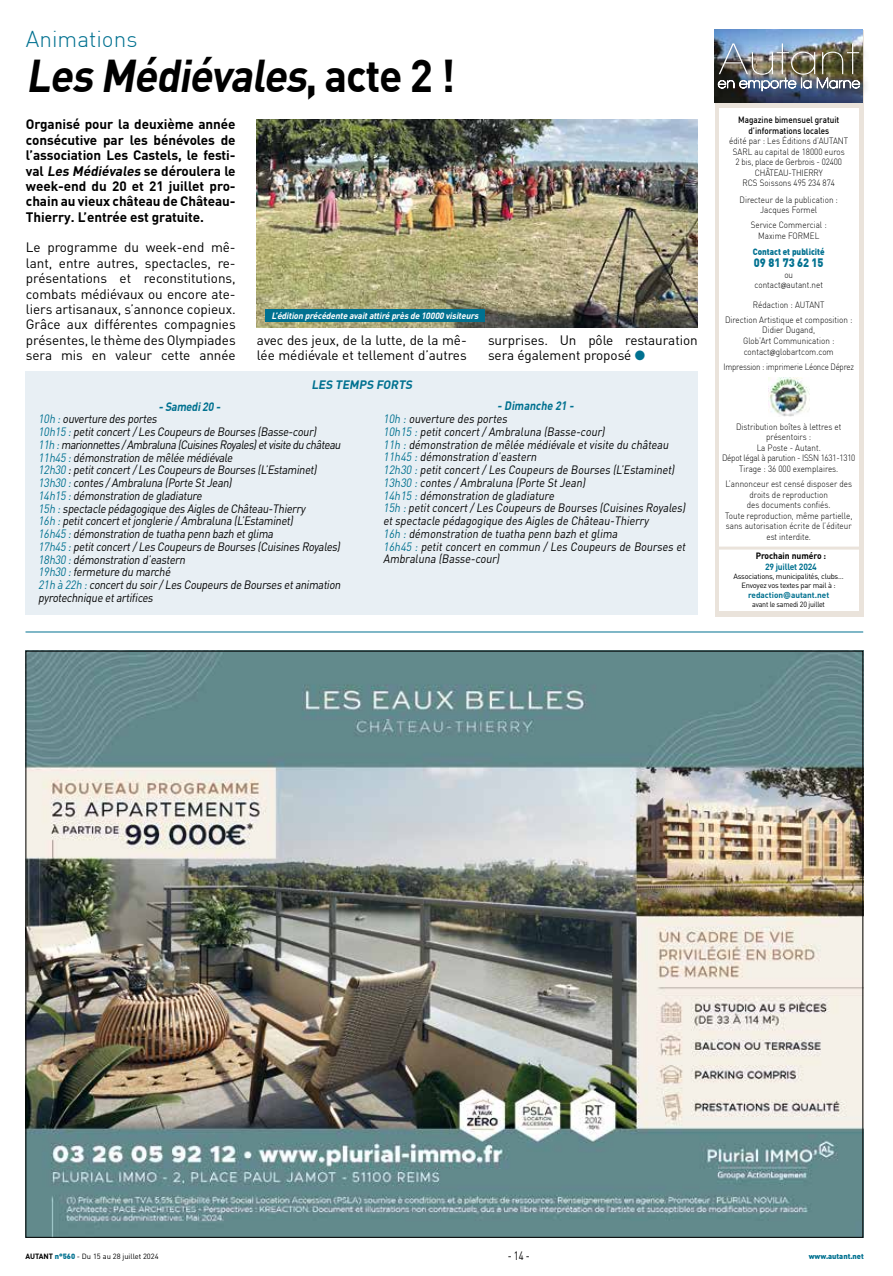
<style>
.page{position:relative;width:893px;height:1276px;background:#fff}
.page>*{position:absolute;margin:0;border:0;box-sizing:border-box;transform-origin:0 0}
.t1{font:italic 700 45px "DIN Pro";color:#000;scale:.95 1}
.t2{font:300 22.5px "DIN Pro";color:#007190}
.t3{font:13.5px/15.5px "DIN Pro";letter-spacing:-.005em;color:#000}
.t4{font:700 13.5px/15.5px "DIN Pro";letter-spacing:-.005em;color:#000;text-align:justify}
.t5{font:italic 12px/12.8px "DIN Pro";color:#000;scale:.9 1}
.t6{font:italic 700 12px "DIN Pro";color:#007190}
.t7{font:900 12px "DIN Pro";color:#007190;scale:.9 1}
.t8{font:12px "DIN Pro";color:#000;scale:.78 1}
.t9{font:300 9px/10.6px "DIN Pro";color:#000;text-align:center;scale:.9 1}
.t10{font:italic 700 9px "DIN Pro";color:#fff;scale:.95 1}
.t11{font:500 9px/10.8px "DIN Pro";color:#000;text-align:center;scale:.9 1}
.t12{font:300 9px "DIN Pro";letter-spacing:-.025em;color:#000;scale:.88 1}
.t13{font:900 9px "DIN Pro";color:#007190;scale:.9 1}
.t14{font:700 9px "DIN Pro";letter-spacing:-.005em;color:#000;scale:.95 1}
.t15{font:700 9px "DIN Pro";letter-spacing:-.02em;color:#007190;scale:.95 1}
.t16{font:700 8.25px "DIN Pro";color:#007190}
.t17{font:7.5px/9px "DIN Pro";letter-spacing:-.03em;color:#000;text-align:center}
.t18{font:7.5px "DIN Pro";color:#000}
.t19{font:7.5px "DIN Pro";letter-spacing:-.03em;color:#000;scale:.95 1}
.t20{font:900 7.5px "DIN Pro";color:#007190}
.s1{font-style:normal}
.s2{font-style:italic}
.s3{color:#007190}
.s4{font-weight:700;color:#007190}
.s5{font-family:"Myriad Pro";font-weight:400}
.s6{font-family:"Verdana"}
.s7{font-weight:700}
.s8{font-weight:900;color:#007190}
</style>
<div class="page">
<img style="left:28px;top:653px;width:833px;height:582px">
<div style="left:715px;top:30px;width:148px;height:587px;background:#eae3db"></div>
<div style="left:719px;top:108px;width:139px;height:503px;background:#fff"></div>
<img style="left:769px;top:378px;width:41px;height:39px">
<img style="left:715px;top:30px;width:148px;height:72px">
<svg style="left:714px;top:85px;width:152px;height:15px"></svg>
<svg style="left:714px;top:38px;width:152px;height:47px"></svg>
<img style="left:718px;top:43px;width:142px;height:48px">
<hr style="left:716px;top:546px;width:144px;height:3px;background:#eae3db">
<hr style="left:26px;top:631px;width:837px;height:1px;background:#007190">
<div style="left:26px;top:371px;width:672px;height:243px;background:#e8eff4"></div>
<img style="left:257px;top:119px;width:441px;height:209px">
<div style="left:265px;top:309px;width:220px;height:13px;background:#007190"></div>
<h2 class="t2" style="left:26px;top:25px;width:113px">Animations</h2>
<h1 class="t1" style="left:26px;top:46px;width:453px">Les Médiévales<span class="s1">, a c t e 2 !</span></h1>
<p class="t4" style="left:26px;top:116px;width:211px">Organisé pour la deuxième année consécutive par les bénévoles de l’association Les Castels, le festi&shy;val <span class="s2">Les Médiévales</span> se déroulera le week-end du 20 et 21 juillet pro&shy;chain au vieux château de Château-Thierry. L’entrée est gratuite.</p>
<p class="t3" style="left:26px;top:239px;width:211px;text-align:justify">Le programme du week-end mê&shy;lant, entre autres, spectacles, re&shy;présentations et reconstitutions, combats médiévaux ou encore ate&shy;liers artisanaux, s’annonce copieux.<br>Grâce aux différentes compagnies présentes, le thème des Olympiades sera mis en valeur cette année</p>
<p class="t10" style="left:271px;top:309px;width:222px">L’édition précédente avaitattiré prèsde 10000 visiteurs</p>
<p class="t3" style="left:257px;top:331px;width:211px">avec des jeux, de la lutte, de la mê&shy;lée médiévale et tellement d’autres</p>
<p class="t3" style="left:488px;top:331px;width:211px">surprises. Un pôle restauration sera également proposé <span class="s3">●</span></p>
<p class="t6" style="left:311px;top:376px;width:105px">LES TEMPS FORTS</p>
<p class="t5" style="left:38px;top:399px;width:340px;text-indent:120px"><span class="s4">-Samedi20 -<br></span><span class="s3">10h :</span>ouverture des portes<br><span class="s3">10h15 :</span>petitconcert/Les Coupeurs de Bourses (Basse-cour)<br><span class="s3">11h :</span>marionnettes/Ambraluna(CuisinesRoyales)etvisitedu château <span class="s3">11h45 :</span>démonstration de mêlée médiévale<br><span class="s3">12h30</span> :petitconcert/Les Coupeurs de Bourses (L’Estaminet)<br><span class="s3">13h30 :</span>contes /Ambraluna (Porte StJean)<br><span class="s3">14h15 :</span>démonstration de gladiature<br><span class="s3">15h :</span>spectacle pédagogique des Aigles de Château-Thierry<br><span class="s3">16h :</span>petitconcertetjonglerie /Ambraluna (L’Estaminet)<br><span class="s3">16h45 :</span>démonstration de tuatha penn bazh etglima<br><span class="s3">17h45 :</span>petitconcert/Les Coupeurs de Bourses (Cuisines Royales)<br><span class="s3">18h30 :</span>démonstration d’eastern<br><span class="s3">19h30 :</span>fermeture du marché<br><span class="s3">21h à 22h :</span>concertdu soir/Les Coupeurs de Bourses etanimation pyrotechnique etartifices</p>
<p class="t5" style="left:383px;top:399px;width:340px;text-indent:114px"><span class="s4">- Dimanche 21 -<br></span><span class="s3">10h :</span>ouverture des portes<br><span class="s3">10h15 :</span>petitconcert/Ambraluna (Basse-cour)<br><span class="s3">11h :</span>démonstration de mêlée médiévale etvisite du château <span class="s3">11h45 :</span>démonstration d’eastern<br><span class="s3">12h30 :</span>petitconcert/Les Coupeurs de Bourses (L’Estaminet)<br><span class="s3">13h30 :</span>contes /Ambraluna (Porte StJean)<br><span class="s3">14h15 :</span>démonstration de gladiature<br><span class="s3">15h :</span>petitconcert/Les Coupeurs de Bourses (Cuisines Royales) etspectacle pédagogique des Aigles de Château-Thierry<br><span class="s3">16h :</span>démonstration de tuatha penn bazh etglima<br><span class="s3">16h45 :</span>petitconcerten commun /Les Coupeurs de Bourses et Ambraluna (Basse-cour)</p>
<p class="t11" style="left:738px;top:114px;width:114px">Magazine bimensuel gratuit d’informations locales</p>
<p class="t9" style="left:729px;top:135px;width:134px">édité par : Les Éditions d’AUTANT<br>SARL au capital de 18000 euros<br>2 bis, place de Gerbrois - 02400<br>CHÂTEAU-THIERRY<br>RCS Soissons 495 234 874</p>
<p class="t9" style="left:739px;top:194px;width:111px">Directeur de la publication :<br>Jacques Formel</p>
<p class="t9" style="left:751px;top:220px;width:86px">Service Commercial :<br>Maxime FORMEL</p>
<p class="t13" style="left:753px;top:246px;width:81px">Contact et publicité</p>
<p class="t7" style="left:754px;top:255px;width:79px">09 81 73 62 15</p>
<p class="t9" style="left:754px;top:269px;width:78px">ou contact<span class="s5">@</span>autant.net</p>
<p class="t9" style="left:725px;top:297px;width:143px;line-height:15px">Rédaction : AUTANT<br>Direction Artistique et composition :</p>
<p class="t9" style="left:743px;top:325px;width:103px">Didier Dugand,<br>Glob’Art Communication : contact<span class="s5">@</span>globartcom.com</p>
<p class="t12" style="left:723px;top:361px;width:150px">Impression : imprimerie Léonce Déprez</p>
<p class="t9" style="left:722px;top:421px;width:150px">Distribution boîtes à lettres et présentoirs :<br>La Poste - Autant.<br>Dépot légal à parution - ISSN 1631-1310<br>Tirage : 36 000 exemplaires.</p>
<p class="t9" style="left:725px;top:478px;width:143px">L’annonceur est censé disposer des droits de reproduction<br>des documents confiés.<br>Toute reproduction, même partielle, sans autorisation écrite de l’éditeur est interdite.</p>
<p class="t14" style="left:756px;top:550px;width:76px">Prochain numéro :</p>
<p class="t15" style="left:765px;top:561px;width:56px">29 juillet 2024</p>
<p class="t17" style="left:734px;top:571px;width:112px">Associations, municipalités, clubs…<br>Envoyez vos textes par mail à :</p>
<p class="t16" style="left:748px;top:589px;width:83px">redaction<span class="s6">@</span>autant.net</p>
<p class="t19" style="left:752px;top:599px;width:78px">avant le samedi 20 juillet</p>
<p class="t18" style="left:26px;top:1251px;width:135px"><span class="s7">AUTANT</span> <span class="s8">n°560</span> - Du 15 au 28 juillet 2024</p>
<p class="t8" style="left:508px;top:1247px;width:30px">- 14 -</p>
<p class="t20" style="left:809px;top:1251px;width:57px">www.autant.net</p>
</div>
